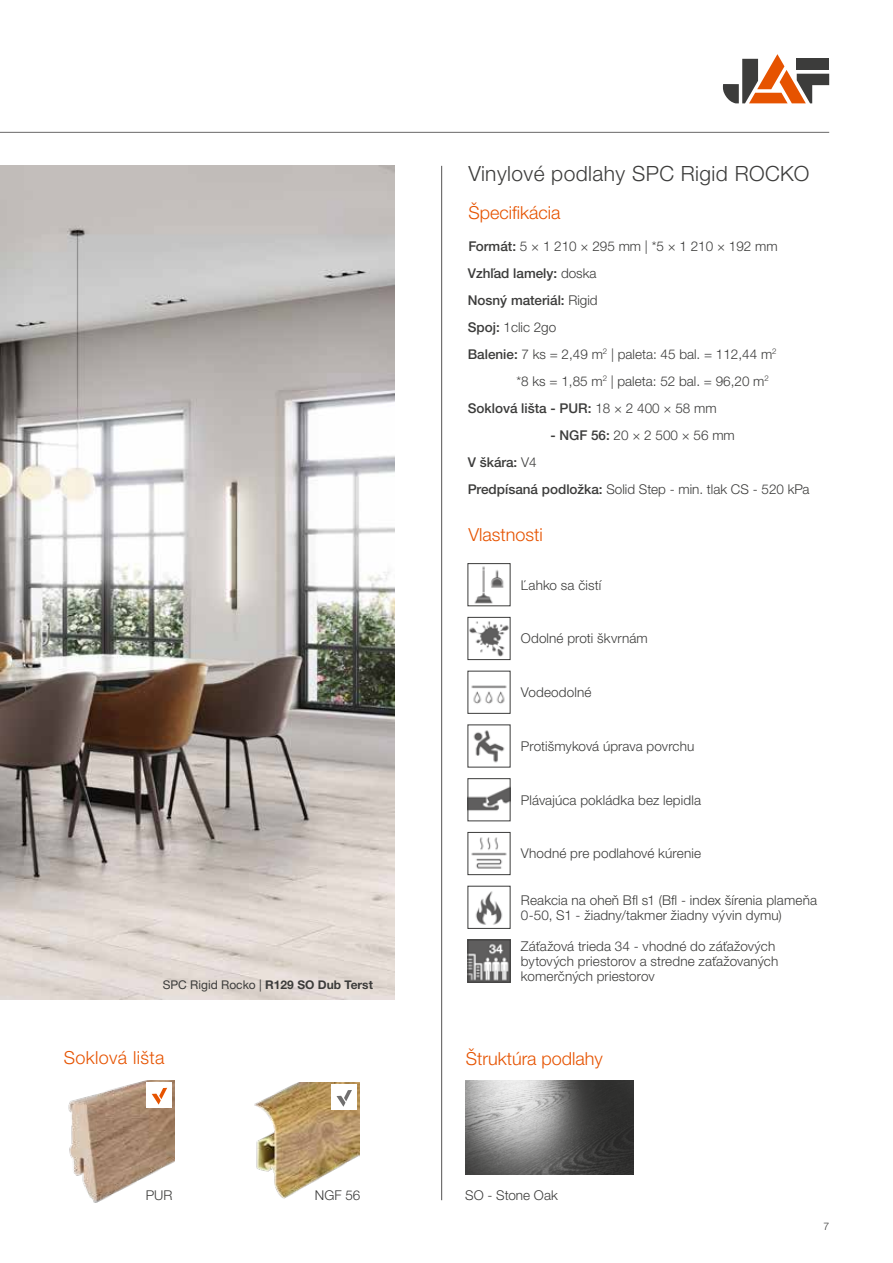
<style>
.page{position:relative;width:893px;height:1263px;background:#fff}
.page>*{position:absolute;margin:0;border:0;box-sizing:border-box;transform-origin:0 0}
.t1{font:300 21px "Helvetica Neue LTW1 G";letter-spacing:.02em;color:#3c3c3b}
.t2{font:300 18px "Helvetica Neue LTW1 G";color:#e65300}
.t3{font:300 18px "Helvetica Neue LTW1 G";letter-spacing:.02em;color:#e65300}
.t4{font:300 13.5px/15px "Helvetica Neue LTW1 G";letter-spacing:.005em;color:#3c3c3b}
.t5{font:500 13.5px "Helvetica Neue LTW1 G";color:#3c3c3b}
.t6{font:12px "Helvetica Neue LTW1 G";color:#3c3c3b}
.t7{font:300 10.5px "Helvetica Neue LTW1 G";color:#3c3c3b}
.s1{font-weight:700}
.s2{font-weight:500}
.s3{font-weight:300}
</style>
<div class="page">
<hr style="left:0;top:132px;width:829px;height:1px;background:#706f6f">
<svg style="left:722px;top:54px;width:107px;height:49px"></svg>
<img style="left:0;top:166px;width:395px;height:833px">
<img style="left:475px;top:891px;width:28px;height:34px">
<img style="left:471px;top:837px;width:36px;height:32px">
<div style="left:468px;top:832px;width:42px;height:43px;border:1px solid #3c3c3b"></div>
<img style="left:470px;top:787px;width:38px;height:24px">
<div style="left:468px;top:778px;width:42px;height:43px;border:1px solid #3c3c3b"></div>
<img style="left:473px;top:730px;width:32px;height:33px">
<hr style="left:441px;top:166px;width:1px;height:1034px;background:#555454">
<img style="left:465px;top:1080px;width:168px;height:94px">
<img style="left:470px;top:942px;width:38px;height:38px">
<div style="left:468px;top:940px;width:42px;height:42px;border:1px solid #3c3c3b"></div>
<img style="left:470px;top:621px;width:38px;height:36px">
<div style="left:468px;top:617px;width:42px;height:43px;border:1px solid #3c3c3b"></div>
<img style="left:474px;top:566px;width:30px;height:38px">
<img style="left:471px;top:685px;width:36px;height:19px">
<img style="left:68px;top:1080px;width:106px;height:123px">
<img style="left:254px;top:1083px;width:105px;height:116px">
<div style="left:147px;top:1083px;width:25px;height:25px;background:#fff"></div>
<svg style="left:152px;top:1088px;width:15px;height:16px"></svg>
<div style="left:332px;top:1085px;width:25px;height:25px;background:#fff"></div>
<svg style="left:336px;top:1090px;width:16px;height:17px"></svg>
<p class="t6" style="left:163px;top:977px;width:212px">SPC Rigid Rocko | <span class="s1">R129 SO Dub Terst</span></p>
<h2 class="t3" style="left:64px;top:1047px;width:102px">Soklová lišta</h2>
<p class="t4" style="left:146px;top:1188px;width:28px">PUR</p>
<p class="t4" style="left:315px;top:1188px;width:47px">NGF 56</p>
<h1 class="t1" style="left:468px;top:161px;width:342px">Vinylové podlahy SPC Rigid ROCKO</h1>
<h2 class="t2" style="left:468px;top:202px;width:94px">Špecifikácia</h2>
<p class="t4" style="left:468px;top:239px;width:311px"><span class="s2">Formát:</span> 5 × 1 210 × 295 mm | *5 × 1 210 × 192 mm</p>
<p class="t5" style="left:468px;top:265px;width:130px">Vzhľad lamely: <span class="s3">doska</span></p>
<p class="t5" style="left:468px;top:292px;width:131px">Nosný materiál: <span class="s3">Rigid</span></p>
<p class="t4" style="left:468px;top:320px;width:90px"><span class="s2">Spoj:</span> 1clic 2go</p>
<p class="t4" style="left:468px;top:347px;width:310px"><span class="s2">Balenie:</span> 7 ks = 2,49 m<sup>2</sup> | paleta: 45 bal. = 112,44 m<sup>2</sup></p>
<p class="t4" style="left:517px;top:374px;width:254px">*8 ks = 1,85 m<sup>2</sup> | paleta: 52 bal. = 96,20 m<sup>2</sup></p>
<p class="t5" style="left:468px;top:400px;width:250px">Soklová lišta - PUR: <span class="s3">18 × 2 400 × 58 mm</span></p>
<p class="t4" style="left:550px;top:428px;width:186px"><span class="s2">- NGF 56:</span> 20 × 2 500 × 56 mm</p>
<p class="t4" style="left:468px;top:449px;width:343px;line-height:27px"><span class="s2">V škára:</span> V4<br><span class="s2">Predpísaná podložka:</span> Solid Step - min. tlak CS - 520 kPa</p>
<h2 class="t2" style="left:468px;top:524px;width:76px">Vlastnosti</h2>
<p class="t4" style="left:521px;top:577px;width:82px">Ľahko sa čistí</p>
<p class="t4" style="left:521px;top:631px;width:128px">Odolné proti škvrnám</p>
<p class="t4" style="left:521px;top:685px;width:72px">Vodeodolné</p>
<p class="t4" style="left:521px;top:738px;width:175px">Protišmyková úprava povrchu</p>
<p class="t4" style="left:521px;top:792px;width:182px">Plávajúca pokládka bez lepidla</p>
<p class="t4" style="left:521px;top:846px;width:182px">Vhodné pre podlahové kúrenie</p>
<p class="t4" style="left:521px;top:892px;width:298px">Reakcia na oheň Bfl s1 (Bfl - index šírenia plameňa<br>0-50, S1 - žiadny/takmer žiadny vývin dymu)</p>
<p class="t4" style="left:521px;top:938px;width:259px">Záťažová trieda 34 - vhodné do záťažových bytových priestorov a stredne zaťažovaných komerčných priestorov</p>
<h2 class="t2" style="left:466px;top:1047px;width:138px">Štruktúra podlahy</h2>
<p class="t4" style="left:465px;top:1188px;width:94px">SO - Stone Oak</p>
<p class="t7" style="left:823px;top:1220px;width:7px">7</p>
</div>
